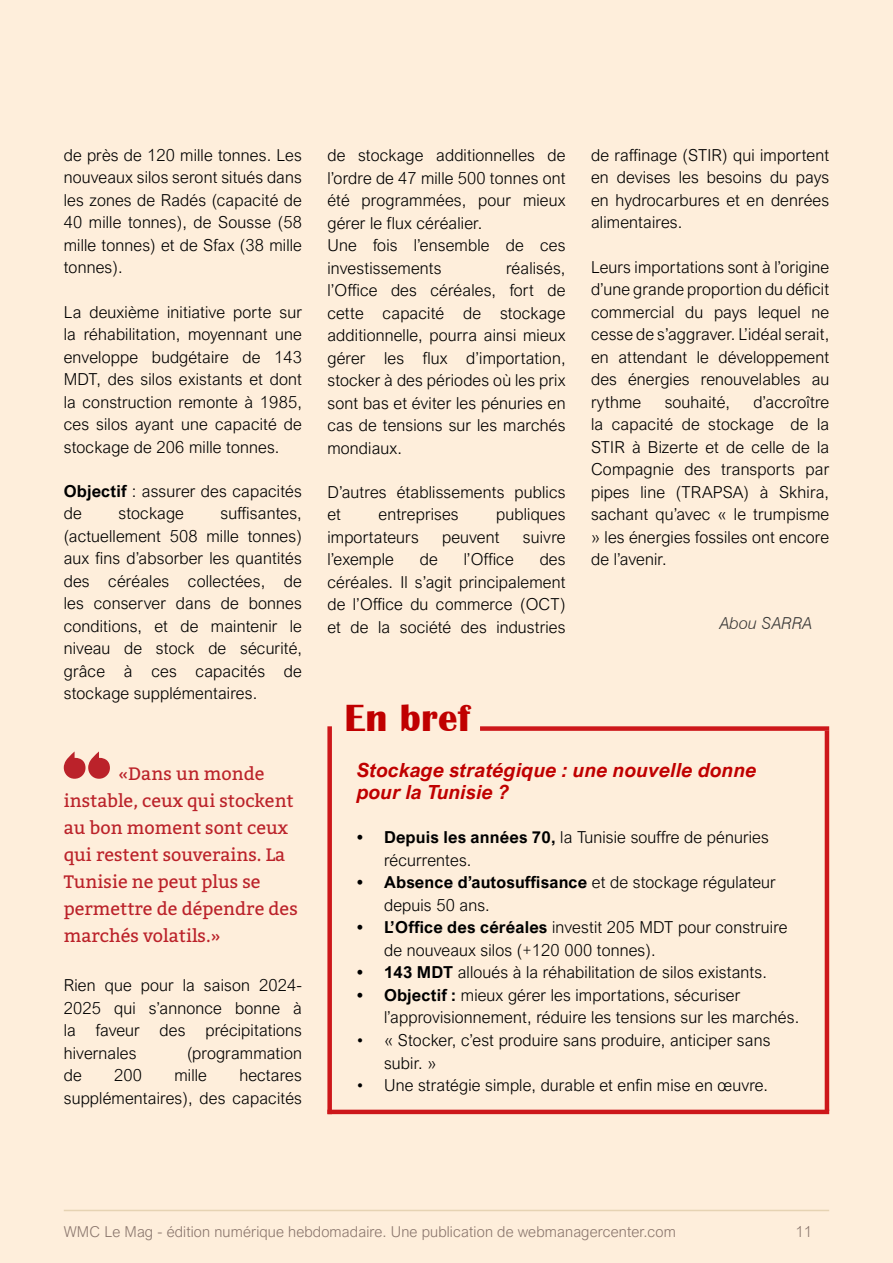
<style>
.page{position:relative;width:893px;height:1263px;background:#feeedb}
.page>*{position:absolute;margin:0;border:0;box-sizing:border-box;transform-origin:0 0}
.t1{font:700 39px "Britannic";letter-spacing:.01em;color:#c00000}
.t2{font:italic 700 19.5px/22.5px "Arial Nova";letter-spacing:.01em;color:#c00000}
.t3{font:18px/27px "Bitter";color:#bb222a}
.t4{font:300 16.5px/22.5px "Arial Nova";letter-spacing:.01em;color:#000;text-align:justify}
.t5{font:italic 300 16.5px "Swiss 721 BT";letter-spacing:.01em;color:#3a3938}
.t6{font:300 15px "Arial Nova W07";letter-spacing:.01em;color:#8b776e}
.s1{font-weight:700}
</style>
<div class="page">
<hr style="left:64px;top:1210px;width:765px;height:1px;background:#e0cda9">
<svg style="left:64px;top:751px;width:46px;height:28px"></svg>
<div style="left:327px;top:726px;width:5px;height:388px;background:#cd171a"></div>
<hr style="left:825px;top:731px;width:4px;height:380px;background:#cd171a">
<hr style="left:327px;top:1110px;width:502px;height:4px;background:#cd171a">
<div style="left:480px;top:726px;width:349px;height:5px;background:#cd171a"></div>
<p class="t4" style="left:64px;top:144px;width:240px">de près de 120 mille tonnes. Les nouveaux silos seront situés dans les zones de Radés (capacité de 40 mille tonnes), de Sousse (58 mille tonnes) et de Sfax (38 mille tonnes).</p>
<p class="t4" style="left:64px;top:301px;width:240px">La deuxième initiative porte sur la réhabilitation, moyennant une enveloppe budgétaire de 143<br>MDT, des silos existants et dont la construction remonte à 1985, ces silos ayant une capacité de stockage de 206 mille tonnes.</p>
<p class="t4" style="left:64px;top:480px;width:240px"><span class="s1">Objectif</span> : assurer des capacités de</p>
<p class="t4" style="left:64px;top:502px;width:240px;text-indent:157px">suffisantes, (actuellement 508 mille tonnes) aux fins d’absorber les quantités des céréales collectées, de les conserver dans de bonnes conditions, et de maintenir le niveau de stock de sécurité, grâce à ces capacités de stockage supplémentaires.</p>
<p class="t4" style="left:118px;top:502px;width:67px">stockage</p>
<p class="t3" style="left:64px;top:759px;width:235px;text-indent:55px">«Dans un monde instable, ceux qui stockent au bon moment sont ceux qui restent souverains. La<br>Tunisie ne peut plus se permettre de dépendre des marchés volatils.»</p>
<p class="t4" style="left:64px;top:974px;width:240px">Rien que pour la saison 2024- 2025 qui s’annonce bonne à la faveur des précipitations hivernales</p>
<p class="t4" style="left:187px;top:1041px;width:116px">(programmation</p>
<p class="t4" style="left:64px;top:1064px;width:20px">de</p>
<p class="t4" style="left:114px;top:1064px;width:29px">200</p>
<p class="t4" style="left:174px;top:1064px;width:34px">mille</p>
<p class="t4" style="left:64px;top:1064px;width:240px;text-align:right">hectares<br>supplémentaires), des capacités</p>
<p class="t4" style="left:327px;top:144px;width:240px;text-align:left">de stockage additionnelles de l’ordre de 47 mille 500 tonnes ont été programmées, pour mieux gérer le flux céréalier.<br>Une fois l’ensemble de ces investissements</p>
<p class="t4" style="left:327px;top:257px;width:240px;text-indent:179px">réalisés, l’Office des céréales, fort de cette capacité de stockage additionnelle, pourra ainsi mieux gérer les flux d’importation, stocker à des périodes où les prix sont bas et éviter les pénuries en cas de tensions sur les marchés mondiaux.</p>
<p class="t4" style="left:327px;top:481px;width:240px">D’autres établissements publics et</p>
<p class="t4" style="left:378px;top:503px;width:82px">entreprises</p>
<p class="t4" style="left:496px;top:503px;width:71px">publiques</p>
<p class="t4" style="left:327px;top:526px;width:93px">importateurs</p>
<p class="t4" style="left:442px;top:526px;width:59px">peuvent</p>
<p class="t4" style="left:523px;top:526px;width:44px">suivre</p>
<p class="t4" style="left:327px;top:548px;width:68px">l’exemple</p>
<p class="t4" style="left:420px;top:548px;width:20px">de</p>
<p class="t4" style="left:464px;top:548px;width:52px">l’Office</p>
<p class="t4" style="left:327px;top:548px;width:240px;text-indent:212px">des céréales. Il s’agit principalement de l’Office du commerce (OCT) et de la société des industries</p>
<p class="t4" style="left:591px;top:144px;width:240px">de raffinage (STIR) qui importent en devises les besoins du pays en hydrocarbures et en denrées alimentaires.</p>
<p class="t4" style="left:591px;top:255px;width:240px">Leurs importations sont à l’origine d’une grande proportion du déficit commercial du pays lequel ne cesse de s’aggraver. L’idéal serait, en attendant le développement des énergies renouvelables au rythme</p>
<p class="t4" style="left:591px;top:391px;width:240px;text-indent:162px">d’accroître la capacité de stockage de la STIR à Bizerte et de celle de la Compagnie des transports par pipes line (TRAPSA) à Skhira, sachant qu’avec « le trumpisme » les énergies fossiles ont encore de l’avenir.</p>
<p class="t4" style="left:665px;top:391px;width:67px">souhaité,</p>
<p class="t5" style="left:720px;top:613px;width:94px">Abou SARRA</p>
<h1 class="t1" style="left:344px;top:696px;width:127px">En bref</h1>
<p class="t2" style="left:357px;top:758px;width:401px">Stockage stratégique : une nouvelle donne pour la Tunisie ?</p>
<p class="t4" style="left:384px;top:826px;width:386px;text-indent:-27px"><span class="s1">• Depuis les années 70,</span> la Tunisie souffre de pénuries récurrentes.</p>
<p class="t4" style="left:384px;top:871px;width:393px;text-indent:-27px"><span class="s1">• Absence d’autosuffisance</span> et de stockage régulateur depuis 50 ans.</p>
<p class="t4" style="left:384px;top:916px;width:405px;text-indent:-27px"><span class="s1">• L’Office des céréales</span> investit 205 MDT pour construire de nouveaux silos (+120 000 tonnes).</p>
<p class="t4" style="left:357px;top:961px;width:411px"><span class="s1">• 143 MDT</span> alloués à la réhabilitation de silos existants.</p>
<p class="t4" style="left:384px;top:984px;width:417px;text-indent:-27px"><span class="s1">• Objectif :</span> mieux gérer les importations, sécuriser l’approvisionnement, réduire les tensions sur les marchés.</p>
<p class="t4" style="left:384px;top:1029px;width:388px;text-indent:-27px">• « Stocker, c’est produire sans produire, anticiper sans subir. »</p>
<p class="t4" style="left:357px;top:1074px;width:413px">• Une stratégie simple, durable et enfin mise en œuvre.</p>
<p class="t6" style="left:64px;top:1223px;width:614px">WMC Le Mag - édition numérique hebdomadaire. Une publication de webmanagercenter.com</p>
<p class="t6" style="left:795px;top:1223px;width:18px">11</p>
</div>
